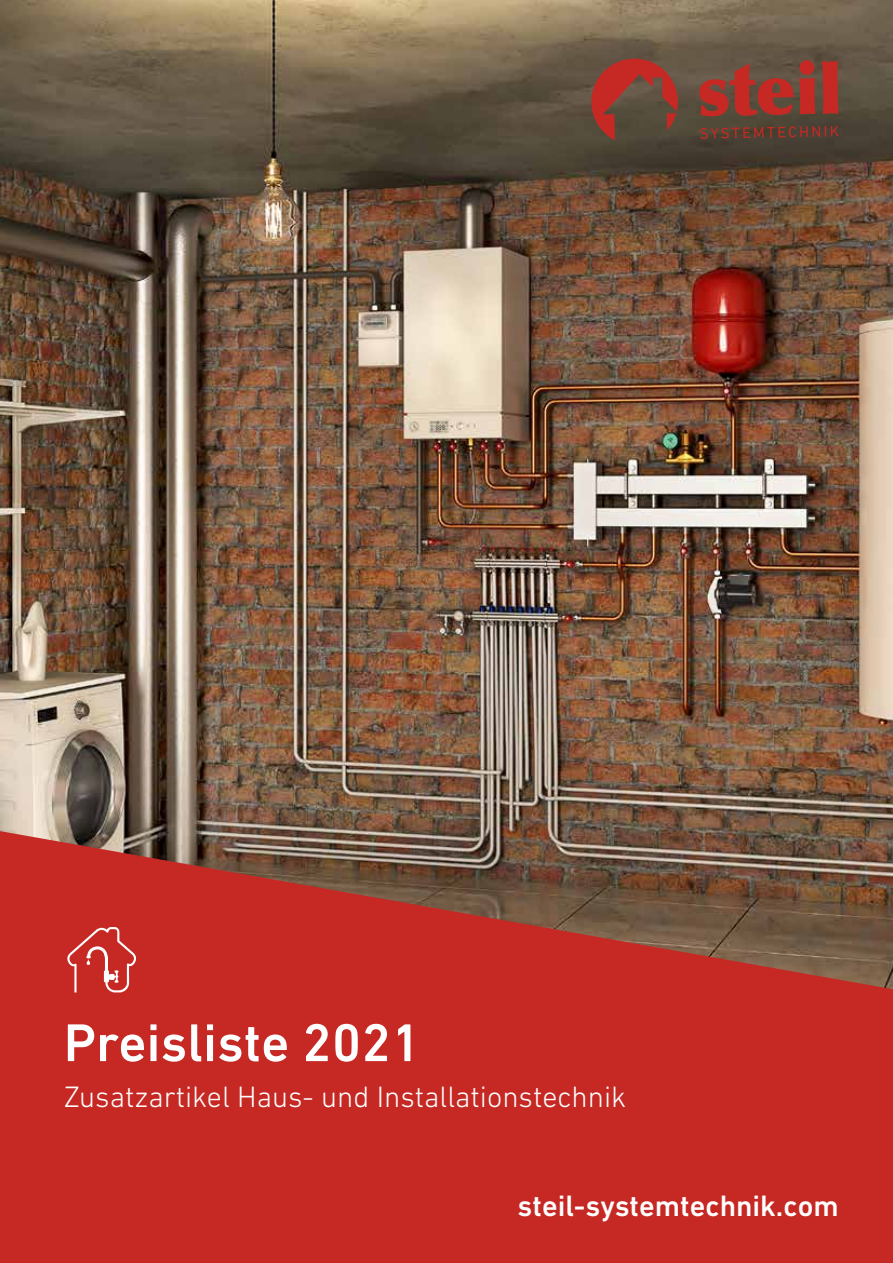
<style>
.page{position:relative;width:893px;height:1263px;background:#fff}
.page>*{position:absolute;margin:0;border:0;box-sizing:border-box;transform-origin:0 0}
.t1{font:500 54px "DIN Next LT Pro";color:#fff}
.t2{font:300 30px "DIN Next LT Pro";color:#fff}
.t3{font:500 30px "DIN Next LT Pro";color:#fff}
</style>
<div class="page">
<img style="left:0;top:0;width:893px;height:831px">
<svg style="left:0;top:831px;width:893px;height:432px;background:#b6322a"></svg>
<svg style="left:587px;top:54px;width:93px;height:86px;background:#7f4336"></svg>
<svg style="left:699px;top:60px;width:116px;height:56px;background:#8e3f34"></svg>
<svg style="left:822px;top:61px;width:16px;height:53px"></svg>
<svg style="left:700px;top:126px;width:139px;height:13px;background:#653d30"></svg>
<svg style="left:67px;top:927px;width:69px;height:65px;background:#ce4945"></svg>
<h1 class="t1" style="left:64px;top:1011px;width:358px">Preisliste 2021</h1>
<p class="t2" style="left:64px;top:1079px;width:564px">Zusatzartikel Haus- und Installationstechnik</p>
<p class="t3" style="left:517px;top:1188px;width:323px">steil-systemtechnik.com</p>
</div>
